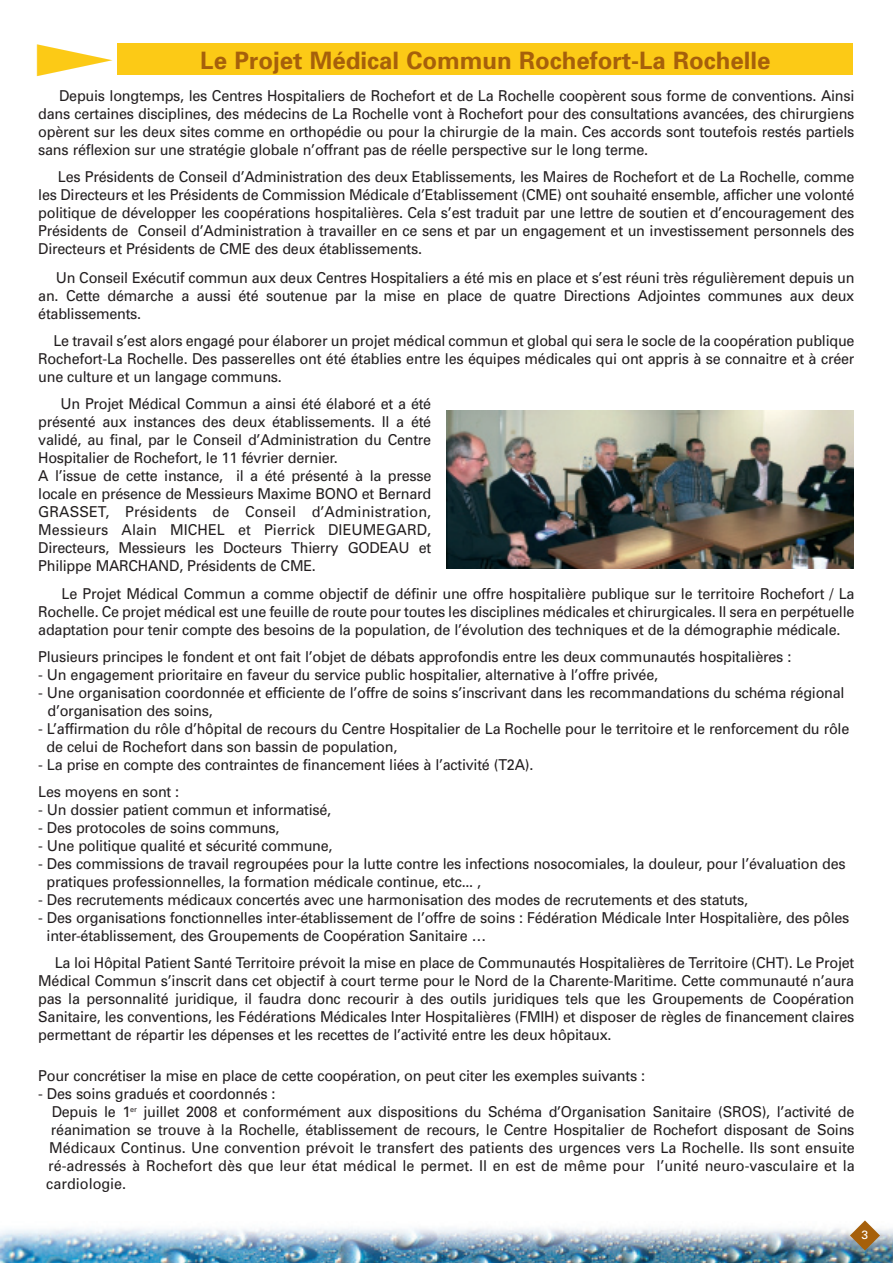
<style>
.page{position:relative;width:893px;height:1263px;background:#fff}
.page>*{position:absolute;margin:0;border:0;box-sizing:border-box;transform-origin:0 0}
.t1{font:700 24px "Univers";color:#a6600b}
.t2{font:15px/18px "Univers";letter-spacing:-.015em;color:#231f20;text-align:justify;scale:.96 1}
.t3{font:12px "Univers";color:#fff}
.s1{color:#fff}
</style>
<div class="page">
<img style="left:0;top:1228px;width:893px;height:35px">
<svg style="left:850px;top:1220px;width:30px;height:30px"></svg>
<div style="left:118px;top:43px;width:735px;height:32px;background:#fcca16"></div>
<img style="left:446px;top:410px;width:408px;height:158px">
<h1 class="t1" style="left:200px;top:52px;width:572px">Le Projet Médical Commun Rochefort-La Rochelle</h1>
<p class="t2" style="left:38px;top:88px;width:852px;text-indent:21px">Depuis longtemps, les Centres Hospitaliers de Rochefort et de La Rochelle coopèrent sous forme de conventions. Ainsi dans certaines disciplines, des médecins de La Rochelle vont à Rochefort pour des consultations avancées, des chirurgiens opèrent sur les deux sites comme en orthopédie ou pour la chirurgie de la main. Ces accords sont toutefois restés partiels sans réflexion sur une stratégie globale n’offrant pas de réelle perspective sur le long terme.</p>
<p class="t2" style="left:38px;top:169px;width:852px;text-indent:20px">Les Présidents de Conseil d’Administration des deux Etablissements, les Maires de Rochefort et de La Rochelle, comme les Directeurs et les Présidents de Commission Médicale d’Etablissement (CME) ont souhaité ensemble, afficher une volonté politique de développer les coopérations hospitalières. Cela s’est traduit par une lettre de soutien et d’encouragement des Présidents de Conseil d’Administration à travailler en ce sens et par un engagement et un investissement personnels des Directeurs et Présidents de CME des deux établissements.</p>
<p class="t2" style="left:38px;top:270px;width:852px;text-indent:18px">Un Conseil Exécutif commun aux deux Centres Hospitaliers a été mis en place et s’est réuni très régulièrement depuis un an. Cette démarche a aussi été soutenue par la mise en place de quatre Directions Adjointes communes aux deux établissements.</p>
<p class="t2" style="left:38px;top:333px;width:852px;text-indent:15px">Le travail s’est alors engagé pour élaborer un projet médical commun et global qui sera le socle de la coopération publique Rochefort-La Rochelle. Des passerelles ont été établies entre les équipes médicales qui ont appris à se connaitre et à créer une culture et un langage communs.</p>
<p class="t2" style="left:38px;top:396px;width:411px;text-align:left;text-indent:22px">Un Projet Médical Commun a ainsi été élaboré et a été présenté aux instances des deux établissements. Il a été validé, au final, par le Conseil d’Administration du Centre Hospitalier de Rochefort, le 11 février dernier.<br>A l’issue de cette instance, il a été présenté à la presse locale en présence de Messieurs Maxime BONO et Bernard GRASSET, Présidents de Conseil d’Administration, Messieurs Alain MICHEL et Pierrick DIEUMEGARD, Directeurs, Messieurs les Docteurs Thierry GODEAU et Philippe MARCHAND, Présidents de CME.</p>
<p class="t2" style="left:38px;top:585px;width:852px;text-indent:23px">Le Projet Médical Commun a comme objectif de définir une offre hospitalière publique sur le territoire Rochefort / La Rochelle. Ce projet médical est une feuille de route pour toutes les disciplines médicales et chirurgicales. Il sera en perpétuelle adaptation pour tenir compte des besoins de la population, de l’évolution des techniques et de la démographie médicale.</p>
<p class="t2" style="left:38px;top:649px;width:786px">Plusieurs principes le fondent et ont fait l’objet de débats approfondis entre les deux communautés hospitalières :</p>
<p class="t2" style="left:38px;top:667px;width:647px">- Un engagement prioritaire en faveur du service public hospitalier, alternative à l’offre privée,</p>
<p class="t2" style="left:47px;top:685px;width:832px;text-indent:-9px">- Une organisation coordonnée et efficiente de l’offre de soins s’inscrivant dans les recommandations du schéma régional d’organisation des soins,</p>
<p class="t2" style="left:47px;top:721px;width:838px;text-indent:-8px">- L’affirmation du rôle d’hôpital de recours du Centre Hospitalier de La Rochelle pour le territoire et le renforcement du rôle de celui de Rochefort dans son bassin de population,</p>
<p class="t2" style="left:38px;top:752px;width:517px;line-height:27.2px">- La prise en compte des contraintes de financement liées à l’activité (T2A).<br>Les moyens en sont :</p>
<p class="t2" style="left:38px;top:802px;width:307px">- Un dossier patient commun et informatisé,</p>
<p class="t2" style="left:38px;top:820px;width:253px">- Des protocoles de soins communs,</p>
<p class="t2" style="left:38px;top:838px;width:308px">- Une politique qualité et sécurité commune,</p>
<p class="t2" style="left:47px;top:856px;width:834px;text-indent:-8px">- Des commissions de travail regroupées pour la lutte contre les infections nosocomiales, la douleur, pour l’évaluation des pratiques professionnelles, la formation médicale continue, etc... ,</p>
<p class="t2" style="left:38px;top:892px;width:741px">- Des recrutements médicaux concertés avec une harmonisation des modes de recrutements et des statuts,</p>
<p class="t2" style="left:47px;top:910px;width:838px;text-indent:-8px">- Des organisations fonctionnelles inter-établissement de l’offre de soins : Fédération Médicale Inter Hospitalière, des pôles inter-établissement, des Groupements de Coopération Sanitaire …</p>
<p class="t2" style="left:38px;top:955px;width:852px;text-indent:17px">La loi Hôpital Patient Santé Territoire prévoit la mise en place de Communautés Hospitalières de Territoire (CHT). Le Projet Médical Commun s’inscrit dans cet objectif à court terme pour le Nord de la Charente-Maritime. Cette communauté n’aura pas la personnalité juridique, il faudra donc recourir à des outils juridiques tels que les Groupements de Coopération Sanitaire, les conventions, les Fédérations Médicales Inter Hospitalières (FMIH) et disposer de règles de financement claires permettant de répartir les dépenses et les recettes de l’activité entre les deux hôpitaux.</p>
<p class="t2" style="left:38px;top:1068px;width:634px">Pour concrétiser la mise en place de cette coopération, on peut citer les exemples suivants :</p>
<p class="t2" style="left:38px;top:1086px;width:249px">- Des soins gradués et coordonnés :</p>
<p class="t2" style="left:52px;top:1104px;width:838px">Depuis le 1<sup>er</sup> juillet 2008 et conformément aux dispositions du Schéma d’Organisation Sanitaire (SROS), l’activité de</p>
<p class="t2" style="left:51px;top:1122px;width:838px">réanimation se trouve à la Rochelle, établissement de recours, le Centre Hospitalier de Rochefort disposant de Soins</p>
<p class="t2" style="left:49px;top:1140px;width:841px">Médicaux Continus. Une convention prévoit le transfert des patients des urgences vers La Rochelle. Ils sont ensuite</p>
<p class="t2" style="left:44px;top:1158px;width:846px"><span class="s1">i</span>ré-adressés à Rochefort dès que leur état médical le permet. Il en est de même pour l’unité neuro-vasculaire et la</p>
<p class="t2" style="left:38px;top:1176px;width:93px"><span class="s1">ii</span>cardiologie.</p>
<p class="t3" style="left:861px;top:1230px;width:8px">3</p>
</div>
